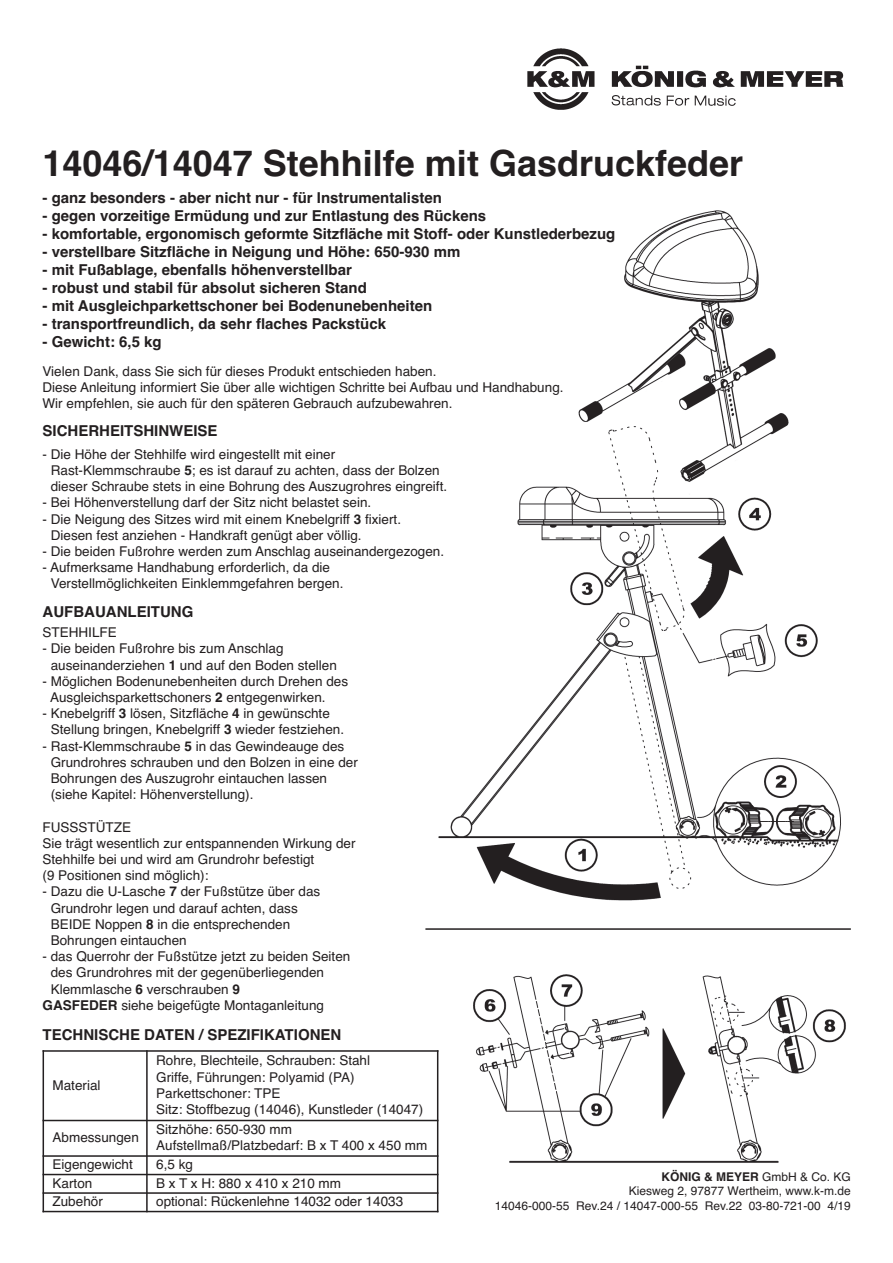
<style>
.page{position:relative;width:893px;height:1263px;background:#fff}
.page>*{position:absolute;margin:0;border:0;box-sizing:border-box;transform-origin:0 0}
.t1{font:700 36px "Helvetica";color:#231f20}
.t2{font:700 15px "Helvetica";color:#231f20}
.t3{font:13.5px/16.2px "Helvetica";color:#231f20}
.t4{font:12px/14.4px "Helvetica";color:#231f20;text-align:right}
.s1{color:#fff}
.s2{font-weight:700}
</style>
<div class="page">
<img style="left:438px;top:210px;width:408px;height:953px">
<hr style="left:43px;top:1050px;width:1px;height:162px;background:#231f20">
<hr style="left:146px;top:1050px;width:2px;height:162px;background:#231f20">
<hr style="left:437px;top:1050px;width:1px;height:162px;background:#231f20">
<hr style="left:43px;top:1050px;width:395px;height:2px;background:#231f20">
<hr style="left:43px;top:1120px;width:395px;height:1px;background:#231f20">
<hr style="left:43px;top:1155px;width:395px;height:2px;background:#231f20">
<hr style="left:43px;top:1174px;width:395px;height:1px;background:#231f20">
<hr style="left:43px;top:1192px;width:395px;height:2px;background:#231f20">
<hr style="left:43px;top:1211px;width:395px;height:1px;background:#231f20">
<img style="left:527px;top:48px;width:317px;height:61px">
<hr style="left:425px;top:928px;width:425px;height:2px;background:#231f20">
<h1 class="t1" style="left:43px;top:150px;width:702px">14046/14047 Stehhilfe mit Gasdruckfeder</h1>
<p class="t2" style="left:43px;top:192px;width:401px">- ganz besonders - aber nicht nur - für Instrumentalisten</p>
<p class="t2" style="left:43px;top:210px;width:445px">- gegen vorzeitige Ermüdung und zur Entlastung des Rückens</p>
<p class="t2" style="left:43px;top:228px;width:574px">- komfortable, ergonomisch geformte Sitzfläche mit Stoff- oder Kunstlederbezug</p>
<p class="t2" style="left:43px;top:246px;width:419px">- verstellbare Sitzfläche in Neigung und Höhe: 650-930 mm</p>
<p class="t2" style="left:43px;top:264px;width:311px">- mit Fußablage, ebenfalls höhenverstellbar</p>
<p class="t2" style="left:43px;top:282px;width:326px">- robust und stabil für absolut sicheren Stand</p>
<p class="t2" style="left:43px;top:300px;width:391px">- mit Ausgleichparkettschoner bei Bodenunebenheiten</p>
<p class="t2" style="left:43px;top:318px;width:345px">- transportfreundlich, da sehr flaches Packstück</p>
<p class="t2" style="left:43px;top:336px;width:121px">- Gewicht: 6,5 kg</p>
<p class="t3" style="left:43px;top:364px;width:522px">Vielen Dank, dass Sie sich für dieses Produkt entschieden haben.<br>Diese Anleitung informiert Sie über alle wichtigen Schritte bei Aufbau und Handhabung.<br>Wir empfehlen, sie auch für den späteren Gebrauch aufzubewahren.</p>
<p class="t2" style="left:43px;top:426px;width:177px">SICHERHEITSHINWEISE</p>
<p class="t3" style="left:43px;top:447px;width:294px">- Die Höhe der Stehhilfe wird eingestellt mit einer</p>
<p class="t3" style="left:43px;top:463px;width:398px"><span class="s1">-</span> Rast-Klemmschraube <span class="s2">5</span>; es ist darauf zu achten, dass der Bolzen</p>
<p class="t3" style="left:43px;top:480px;width:406px"><span class="s1">-</span> dieser Schraube stets in eine Bohrung des Auszugrohres eingreift.</p>
<p class="t3" style="left:43px;top:496px;width:330px">- Bei Höhenverstellung darf der Sitz nicht belastet sein.</p>
<p class="t3" style="left:43px;top:512px;width:360px">- Die Neigung des Sitzes wird mit einem Knebelgriff <span class="s2">3</span> fixiert.</p>
<p class="t3" style="left:43px;top:528px;width:320px"><span class="s1">-</span> Diesen fest anziehen - Handkraft genügt aber völlig.</p>
<p class="t3" style="left:43px;top:544px;width:403px">- Die beiden Fußrohre werden zum Anschlag auseinandergezogen.</p>
<p class="t3" style="left:43px;top:561px;width:289px">- Aufmerksame Handhabung erforderlich, da die</p>
<p class="t3" style="left:43px;top:577px;width:302px"><span class="s1">-</span> Verstellmöglichkeiten Einklemmgefahren bergen.</p>
<p class="t2" style="left:43px;top:606px;width:152px">AUFBAUANLEITUNG</p>
<p class="t3" style="left:43px;top:626px;width:76px">STEHHILFE</p>
<p class="t3" style="left:43px;top:642px;width:242px">- Die beiden Fußrohre bis zum Anschlag</p>
<p class="t3" style="left:43px;top:658px;width:296px"><span class="s1">-</span> auseinanderziehen <span class="s2">1</span> und auf den Boden stellen</p>
<p class="t3" style="left:43px;top:674px;width:307px">- Möglichen Bodenunebenheiten durch Drehen des</p>
<p class="t3" style="left:43px;top:691px;width:284px"><span class="s1">-</span> Ausgleichsparkettschoners <span class="s2">2</span> entgegenwirken.</p>
<p class="t3" style="left:43px;top:707px;width:289px">- Knebelgriff <span class="s2">3</span> lösen, Sitzfläche <span class="s2">4</span> in gewünschte</p>
<p class="t3" style="left:43px;top:723px;width:303px"><span class="s1">-</span> Stellung bringen, Knebelgriff <span class="s2">3</span> wieder festziehen.</p>
<p class="t3" style="left:43px;top:739px;width:303px">- Rast-Klemmschraube <span class="s2">5</span> in das Gewindeauge des</p>
<p class="t3" style="left:43px;top:755px;width:317px"><span class="s1">-</span> Grundrohres schrauben und den Bolzen in eine der</p>
<p class="t3" style="left:43px;top:772px;width:286px"><span class="s1">-</span> Bohrungen des Auszugrohr eintauchen lassen</p>
<p class="t3" style="left:43px;top:788px;width:212px"><span class="s1">-</span> (siehe Kapitel: Höhenverstellung).</p>
<p class="t3" style="left:43px;top:820px;width:314px">FUSSSTÜTZE<br>Sie trägt wesentlich zur entspannenden Wirkung der Stehhilfe bei und wird am Grundrohr befestigt<br>(9 Positionen sind möglich):</p>
<p class="t3" style="left:43px;top:885px;width:279px">- Dazu die U-Lasche <span class="s2">7</span> der Fußstütze über das</p>
<p class="t3" style="left:43px;top:901px;width:257px"><span class="s1">-</span> Grundrohr legen und darauf achten, dass</p>
<p class="t3" style="left:43px;top:917px;width:249px"><span class="s1">-</span> BEIDE Noppen <span class="s2">8</span> in die entsprechenden</p>
<p class="t3" style="left:43px;top:934px;width:146px"><span class="s1">-</span> Bohrungen eintauchen</p>
<p class="t3" style="left:43px;top:950px;width:309px">- das Querrohr der Fußstütze jetzt zu beiden Seiten</p>
<p class="t3" style="left:43px;top:966px;width:283px"><span class="s1">-</span> des Grundrohres mit der gegenüberliegenden</p>
<p class="t3" style="left:43px;top:982px;width:283px"><span class="s1">-</span> Klemmlasche <span class="s2">6</span> verschrauben <span class="s2">9<br>GASFEDER</span> siehe beigefügte Montaganleitung</p>
<p class="t2" style="left:43px;top:1029px;width:300px">TECHNISCHE DATEN / SPEZIFIKATIONEN</p>
<p class="t3" style="left:53px;top:1078px;width:50px">Material</p>
<p class="t3" style="left:156px;top:1054px;width:268px">Rohre, Blechteile, Schrauben: Stahl<br>Griffe, Führungen: Polyamid (PA)<br>Parkettschoner: TPE<br>Sitz: Stoffbezug (14046), Kunstleder (14047)</p>
<p class="t3" style="left:53px;top:1131px;width:88px">Abmessungen</p>
<p class="t3" style="left:156px;top:1123px;width:273px">Sitzhöhe: 650-930 mm<br>Aufstellmaß/Platzbedarf: B x T 400 x 450 mm</p>
<p class="t3" style="left:53px;top:1158px;width:82px">Eigengewicht</p>
<p class="t3" style="left:156px;top:1158px;width:38px">6,5 kg</p>
<p class="t3" style="left:53px;top:1176px;width:41px">Karton</p>
<p class="t3" style="left:156px;top:1176px;width:186px">B x T x H: 880 x 410 x 210 mm</p>
<p class="t3" style="left:53px;top:1195px;width:52px">Zubehör</p>
<p class="t3" style="left:156px;top:1195px;width:248px">optional: Rückenlehne 14032 oder 14033</p>
<p class="t4" style="left:495px;top:1171px;width:357px"><span class="s2">KÖNIG &amp; MEYER</span> GmbH &amp; Co. KG<br>Kiesweg 2, 97877 Wertheim, www.k-m.de<br>14046-000-55 Rev.24 / 14047-000-55 Rev.22 03-80-721-00 4/19</p>
</div>
